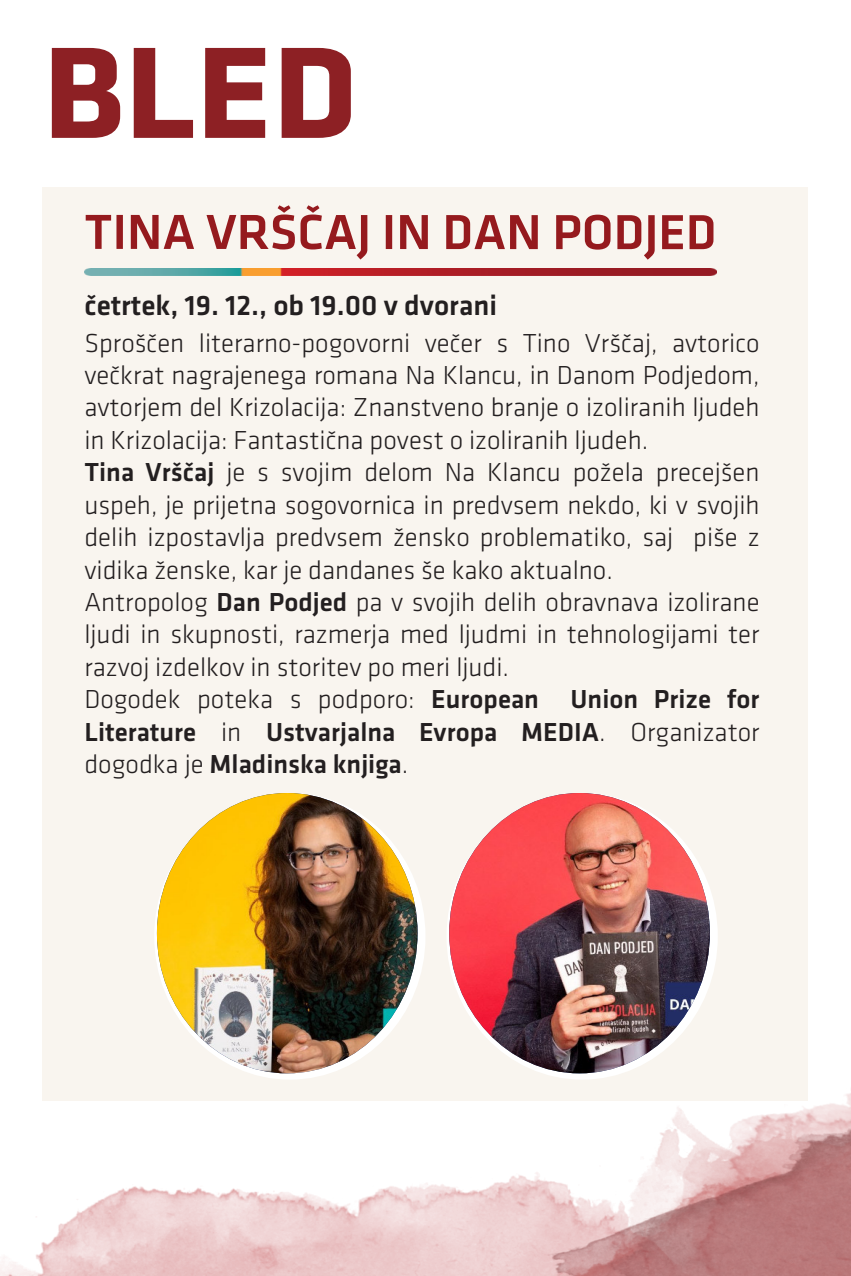
<style>
.page{position:relative;width:851px;height:1276px;background:#fff}
.page>*{position:absolute;margin:0;border:0;box-sizing:border-box;transform-origin:0 0}
.t1{font:700 135px "Klavika";color:#8d2024;scale:1.06 1}
.t2{font:500 51px "Klavika";color:#951a1e}
.t3{font:500 29.4px "Klavika";color:#231f20}
.t4{font:300 27px/32.4px "Klavika";color:#231f20}
.s1{font-weight:500}
</style>
<div class="page">
<div style="left:43px;top:187px;width:765px;height:913px;background:#f9f5ef"></div>
<svg style="left:154px;top:793px;width:271px;height:286px;fill:#fff"></svg>
<img style="left:84px;top:269px;width:632px;height:6px">
<img style="left:157px;top:793px;width:260px;height:280px;border-radius:50%">
<img style="left:449px;top:793px;width:260px;height:280px;border-radius:50%">
<img style="left:0;top:1183px;width:448px;height:93px">
<img style="left:602px;top:795px;width:116px;height:149px">
<img style="left:448px;top:944px;width:402px;height:332px">
<h1 class="t1" style="left:43px;top:37px;width:299px">BLED</h1>
<h2 class="t2" style="left:84px;top:211px;width:633px">TINA VRŠČAJ IN DAN PODJED</h2>
<p class="t3" style="left:84px;top:292px;width:414px">četrtek, 19. 12., ob 19.00 v dvorani</p>
<p class="t4" style="left:84px;top:329px;width:676px">Sproščen literarno-pogovorni večer s Tino Vrščaj, avtorico večkrat nagrajenega romana Na Klancu, in Danom Podjedom, avtorjem del Krizolacija: Znanstveno branje o izoliranih ljudeh in Krizolacija: Fantastična povest o izoliranih ljudeh.<br><span class="s1">Tina Vrščaj</span> je s svojim delom Na Klancu požela precejšen uspeh, je prijetna sogovornica in predvsem nekdo, ki v svojih delih izpostavlja predvsem žensko problematiko, saj piše z vidika ženske, kar je dandanes še kako aktualno.<br>Antropolog <span class="s1">Dan Podjed</span> pa v svojih delih obravnava izolirane ljudi in skupnosti, razmerja med ljudmi in tehnologijami ter razvoj izdelkov in storitev po meri ljudi.<br>Dogodek poteka s podporo: <span class="s1">European Union Prize for Literature</span> in <span class="s1">Ustvarjalna Evropa MEDIA</span>. Organizator dogodka je <span class="s1">Mladinska knjiga</span>.</p>
</div>
